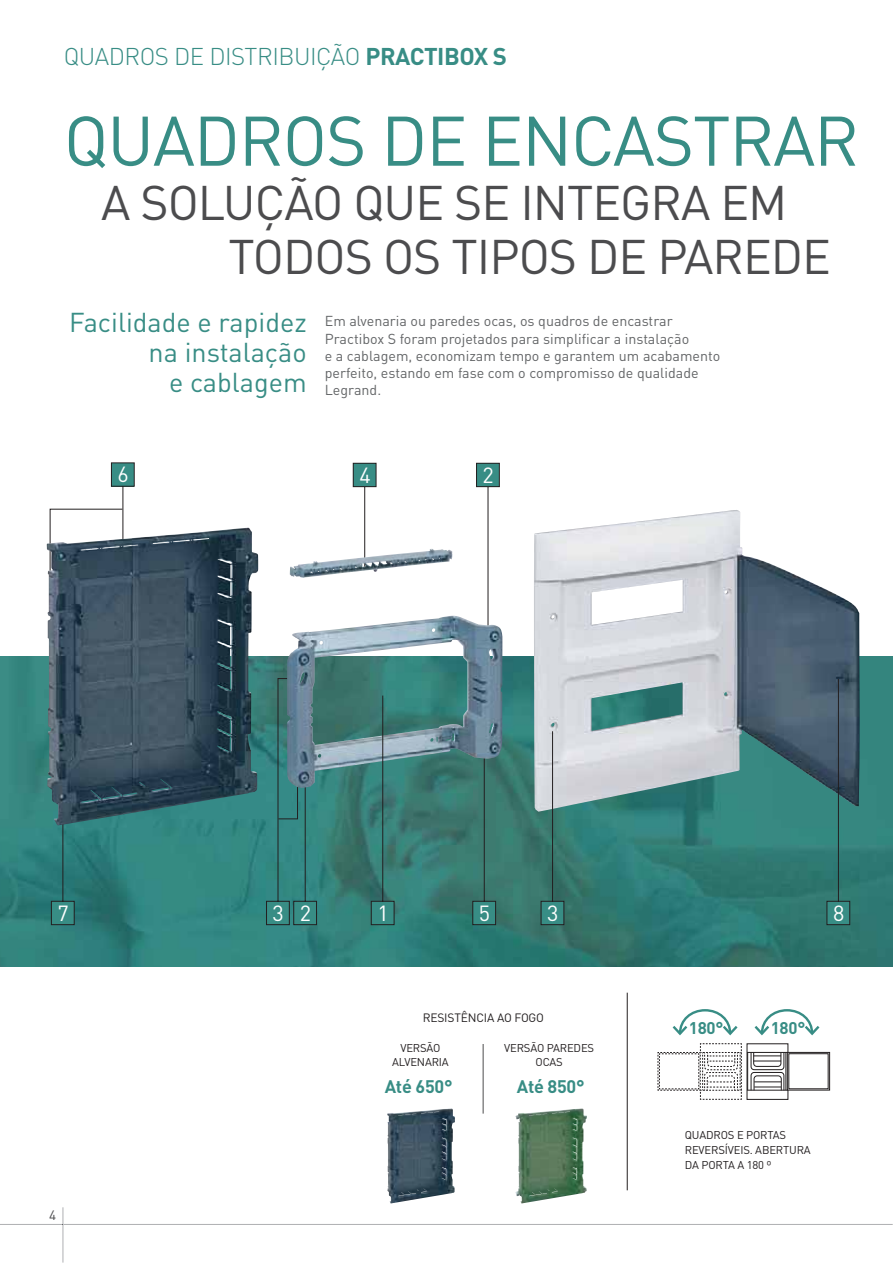
<style>
.page{position:relative;width:893px;height:1263px;background:#fff}
.page>*{position:absolute;margin:0;border:0;box-sizing:border-box;transform-origin:0 0}
.t1{font:69px "DIN";letter-spacing:-.02em;color:#388d85}
.t2{font:48px/54px "DIN";letter-spacing:-.02em;color:#4c4c4e}
.t3{font:27px/30px "DIN";color:#388d85;text-align:right}
.t4{font:300 24px "DIN Pro";letter-spacing:-.02em;color:#388d85}
.t5{font:21.6px "DIN";color:#fff}
.t6{font:700 18px "DIN";letter-spacing:-.015em;color:#388d85}
.t7{font:700 16.8px "DIN";letter-spacing:-.015em;color:#388d85}
.t8{font:14.25px/17.2px "DIN";color:#636567}
.t9{font:13.5px "DIN";color:#4c4c4e}
.t10{font:12px "DIN";letter-spacing:-.015em;color:#231f20}
.t11{font:11.25px/15px "DIN";letter-spacing:-.015em;color:#231f20;text-align:center}
.s1{font-weight:700}
.s2{font-family:"DIN";font-weight:700}
</style>
<div class="page">
<hr style="left:63px;top:1225px;width:1px;height:38px;background:#939598">
<svg style="left:0;top:1207px;width:893px;height:18px"></svg>
<svg style="left:754px;top:1009px;width:66px;height:27px"></svg>
<svg style="left:672px;top:1009px;width:66px;height:27px"></svg>
<hr style="left:627px;top:993px;width:1px;height:197px;background:#231f20">
<hr style="left:483px;top:1044px;width:1px;height:70px;background:#4c4c4e">
<img style="left:0;top:656px;width:893px;height:310px">
<svg style="left:472px;top:788px;width:24px;height:138px;background:#3a776e"></svg>
<svg style="left:51px;top:825px;width:24px;height:101px;background:#2c7976"></svg>
<svg style="left:352px;top:462px;width:25px;height:87px"></svg>
<svg style="left:476px;top:462px;width:24px;height:154px"></svg>
<svg style="left:49px;top:462px;width:86px;height:66px"></svg>
<svg style="left:266px;top:678px;width:51px;height:248px;background:#34807b"></svg>
<img style="left:47px;top:528px;width:211px;height:297px">
<img style="left:534px;top:510px;width:326px;height:302px">
<img style="left:287px;top:616px;width:215px;height:172px">
<img style="left:290px;top:549px;width:162px;height:29px">
<svg style="left:370px;top:695px;width:25px;height:231px;background:#427e7a"></svg>
<svg style="left:540px;top:730px;width:25px;height:196px;background:#739995"></svg>
<svg style="left:826px;top:678px;width:25px;height:248px;background:#3a6a6e"></svg>
<svg style="left:746px;top:1044px;width:40px;height:55px"></svg>
<hr style="left:747px;top:1052px;width:1px;height:38px;background:#221e1f">
<hr style="left:747px;top:1090px;width:41px;height:1px;background:#221e1f">
<hr style="left:785px;top:1052px;width:1px;height:38px;background:#221e1f">
<hr style="left:747px;top:1052px;width:41px;height:1px;background:#221e1f">
<svg style="left:751px;top:1052px;width:33px;height:39px"></svg>
<div style="left:787px;top:1052px;width:43px;height:38px;border:1px solid #221e1f"></div>
<svg style="left:657px;top:1043px;width:85px;height:57px"></svg>
<img style="left:387px;top:1108px;width:68px;height:95px">
<img style="left:515px;top:1108px;width:72px;height:95px">
<h3 class="t4" style="left:64px;top:48px;width:445px">QUADROS DE DISTRIBUIÇÃO <span class="s1">PRACTIBOX</span> <span class="s2">S</span></h3>
<h1 class="t1" style="left:64px;top:116px;width:797px">QUADROS DE ENCASTRAR</h1>
<h2 class="t2" style="left:229px;top:181px;width:604px;text-indent:-127px">A SOLUÇÃO QUE SE INTEGRA EM<br>TODOS OS TIPOS DE PAREDE</h2>
<h3 class="t3" style="left:69px;top:311px;width:239px">Facilidade e rapidez na instalação<br>e cablagem</h3>
<p class="t8" style="left:325px;top:314px;width:397px">Em alvenaria ou paredes ocas, os quadros de encastrar Practibox S foram projetados para simplificar a instalação<br>e a cablagem, economizam tempo e garantem um acabamento perfeito, estando em fase com o compromisso de qualidade Legrand.</p>
<h3 class="t5" style="left:118px;top:467px;width:13px">6</h3>
<h3 class="t5" style="left:359px;top:467px;width:13px">4</h3>
<h3 class="t5" style="left:483px;top:467px;width:13px">2</h3>
<h3 class="t5" style="left:58px;top:905px;width:13px">7</h3>
<h3 class="t5" style="left:273px;top:905px;width:40px">3 2</h3>
<h3 class="t5" style="left:479px;top:905px;width:13px">5</h3>
<h3 class="t5" style="left:377px;top:905px;width:13px">1</h3>
<h3 class="t5" style="left:547px;top:905px;width:13px">3</h3>
<h3 class="t5" style="left:833px;top:905px;width:13px">8</h3>
<p class="t9" style="left:49px;top:1210px;width:9px">4</p>
<p class="t10" style="left:423px;top:1014px;width:123px">RESISTÊNCIA AO FOGO</p>
<p class="t11" style="left:392px;top:1042px;width:58px;line-height:14.2px">VERSÃO<br>ALVENARIA</p>
<p class="t11" style="left:504px;top:1042px;width:92px;line-height:14.2px">VERSÃO PAREDES<br>OCAS</p>
<p class="t6" style="left:385px;top:1080px;width:69px">Até 650°</p>
<p class="t6" style="left:517px;top:1080px;width:69px">Até 850°</p>
<p class="t7" style="left:689px;top:1022px;width:36px">180°</p>
<p class="t7" style="left:771px;top:1022px;width:36px">180°</p>
<p class="t11" style="left:685px;top:1129px;width:127px;text-align:left">QUADROS E PORTAS<br>REVERSÍVEIS. ABERTURA<br>DA PORTA A 180 º</p>
</div>
